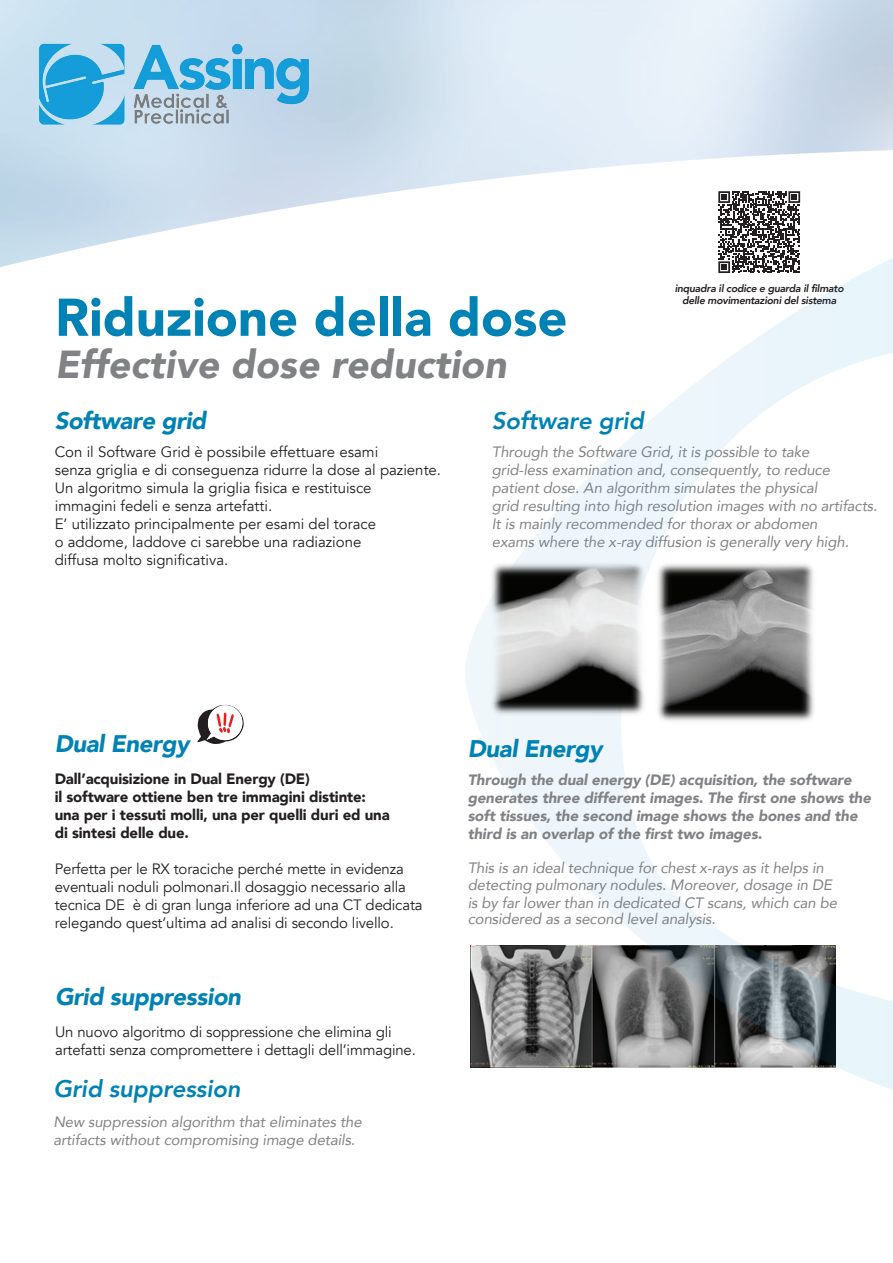
<style>
.page{position:relative;width:893px;height:1263px;background:#fff}
.page>*{position:absolute;margin:0;border:0;box-sizing:border-box;transform-origin:0 0}
.t1{font:900 52.5px "Avenir";color:#0082b4}
.t2{font:italic 900 39px "Avenir";color:#808285}
.t3{font:italic 900 24px "Avenir";letter-spacing:-.02em;color:#0082b4}
.t4{font:italic 800 24px "Avenir";letter-spacing:-.01em;color:#0082b4}
.t5{font:15px/18px "Avenir";letter-spacing:-.01em;color:#231f20}
.t6{font:italic 15px/18px "Avenir";letter-spacing:-.01em;color:#808285}
.t7{font:italic 900 15px/18px "Avenir";letter-spacing:-.01em;color:#808285}
.t8{font:900 15px/18px "Avenir";letter-spacing:-.01em;color:#231f20}
.t9{font:italic 800 10.5px/12.6px "Avenir";letter-spacing:-.03em;color:#231f20;text-align:center}
</style>
<div class="page">
<svg style="left:197px;top:705px;width:47px;height:39px"></svg>
<svg style="left:465px;top:268px;width:428px;height:822px"></svg>
<img style="left:35px;top:0;width:278px;height:173px">
<img style="left:489px;top:561px;width:328px;height:163px">
<div style="left:715px;top:188px;width:88px;height:88px;background:#fff"></div>
<svg style="left:718px;top:191px;width:82px;height:82px"></svg>
<p class="t9" style="left:675px;top:282px;width:171px">inquadra il codice e guarda il filmato delle movimentazioni del sistema</p>
<h1 class="t1" style="left:55px;top:273px;width:514px">Riduzione della dose</h1>
<h2 class="t2" style="left:55px;top:332px;width:453px">Effective dose reduction</h2>
<h3 class="t3" style="left:55px;top:401px;width:153px">Software grid</h3>
<p class="t5" style="left:55px;top:443px;width:388px">Con il Software Grid è possibile effettuare esami<br>senza griglia e di conseguenza ridurre la dose al paziente.<br>Un algoritmo simula la griglia fisica e restituisce<br>immagini fedeli e senza artefatti.<br>E’ utilizzato principalmente per esami del torace<br>o addome, laddove ci sarebbe una radiazione<br>diffusa molto significativa.</p>
<h3 class="t4" style="left:492px;top:407px;width:153px">Software grid</h3>
<p class="t6" style="left:492px;top:442px;width:387px">Through the Software Grid, it is possible to take<br>grid-less examination and, consequently, to reduce patient dose. An algorithm simulates the physical<br>grid resulting into high resolution images with no artifacts.<br>It is mainly recommended for thorax or abdomen<br>exams where the x-ray diffusion is generally very high.</p>
<h3 class="t3" style="left:55px;top:724px;width:136px">Dual Energy</h3>
<p class="t8" style="left:55px;top:769px;width:337px">Dall’acquisizione in Dual Energy (DE)<br>il software ottiene ben tre immagini distinte: una per i tessuti molli, una per quelli duri ed una di sintesi delle due.</p>
<p class="t5" style="left:55px;top:860px;width:369px">Perfetta per le RX toraciche perché mette in evidenza eventuali noduli polmonari.Il dosaggio necessario alla tecnica DE è di gran lunga inferiore ad una CT dedicata relegando quest’ultima ad analisi di secondo livello.</p>
<h3 class="t3" style="left:55px;top:977px;width:187px">Grid suppression</h3>
<p class="t5" style="left:55px;top:1023px;width:362px">Un nuovo algoritmo di soppressione che elimina gli artefatti senza compromettere i dettagli dell’immagine.</p>
<h3 class="t4" style="left:53px;top:1075px;width:189px">Grid suppression</h3>
<p class="t6" style="left:53px;top:1113px;width:310px">New suppression algorithm that eliminates the artifacts without compromising image details.</p>
<h3 class="t3" style="left:468px;top:729px;width:136px">Dual Energy</h3>
<p class="t7" style="left:468px;top:770px;width:405px">Through the dual energy (DE) acquisition, the software generates three different images. The first one shows the soft tissues, the second image shows the bones and the third is an overlap of the first two images.</p>
<p class="t6" style="left:468px;top:860px;width:366px;line-height:16.5px">This is an ideal technique for chest x-rays as it helps in detecting pulmonary nodules. Moreover, dosage in DE</p>
<p class="t6" style="left:468px;top:894px;width:371px;line-height:16.5px">is by far lower than in dedicated CT scans, which can be considered as a second level analysis.</p>
</div>
